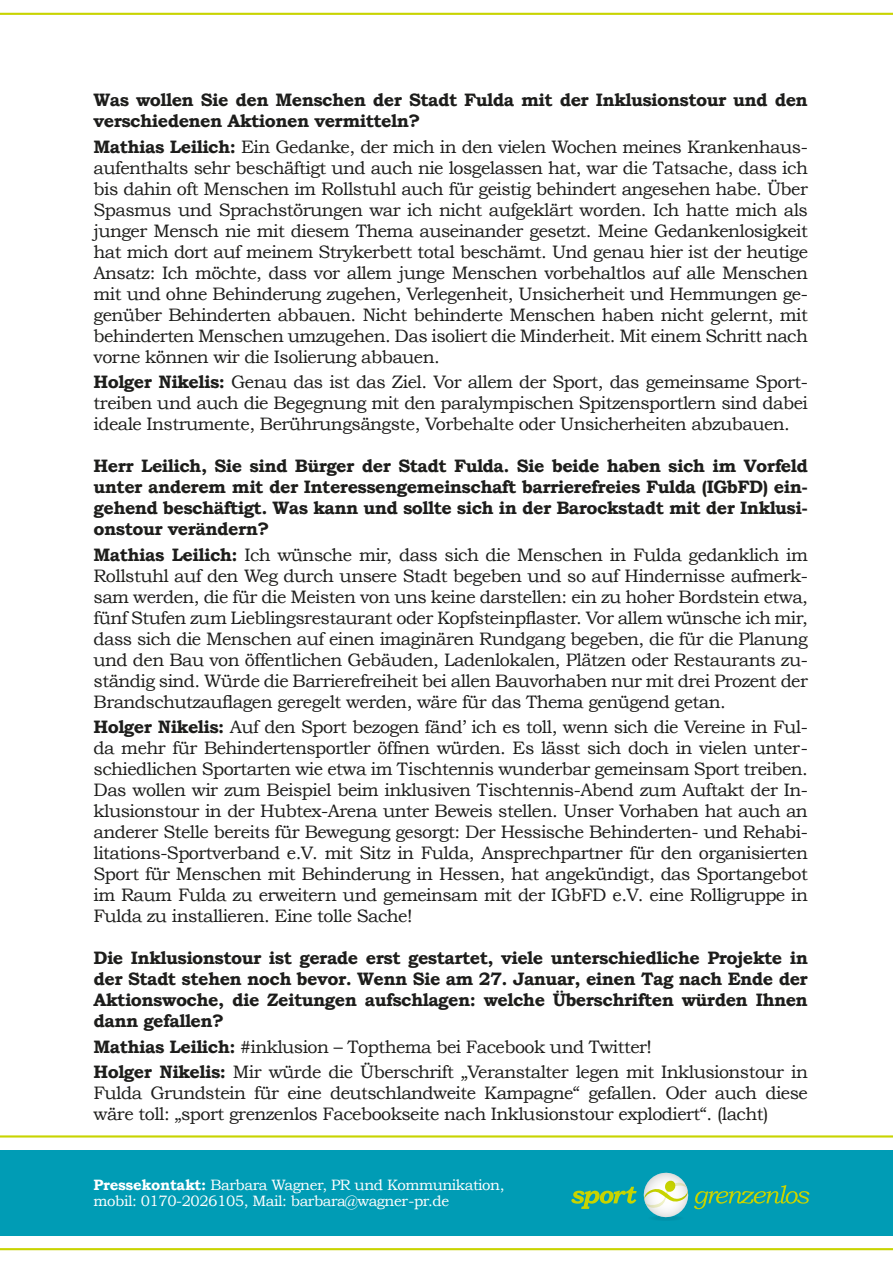
<style>
.page{position:relative;width:893px;height:1263px;background:#fff}
.page>*{position:absolute;margin:0;border:0;box-sizing:border-box;transform-origin:0 0}
.t1{font:18px/21px "Bookman Old Style";letter-spacing:-.03em;color:#1d1d1b;text-align:justify}
.t2{font:700 18px/21px "Bookman Old Style";letter-spacing:-.03em;color:#1d1d1b;text-align:justify}
.t3{font:15px/16.5px "Bookman Old Style";letter-spacing:-.03em;color:#fff}
.s1{font-weight:700}
</style>
<div class="page">
<div style="left:0;top:1150px;width:893px;height:85px;background:#009cb5"></div>
<hr style="left:0;top:13px;width:893px;height:2px;background:#c8d400">
<hr style="left:0;top:1248px;width:893px;height:2px;background:#c8d400">
<div style="left:648px;top:1215px;width:36px;height:6px;background:#0091a9;border-radius:50%"></div>
<svg style="left:571px;top:1172px;width:238px;height:46px"></svg>
<hr style="left:0;top:1135px;width:893px;height:2px;background:#c8d400">
<p class="t2" style="left:94px;top:90px;width:716px">Was wollen Sie den Menschen der Stadt Fulda mit der Inklusionstour und den verschiedenen Aktionen vermitteln?</p>
<p class="t1" style="left:94px;top:136px;width:716px"><span class="s1">Mathias Leilich:</span> Ein Gedanke, der mich in den vielen Wochen meines Krankenhaus&shy;aufenthalts sehr beschäftigt und auch nie losgelassen hat, war die Tatsache, dass ich bis dahin oft Menschen im Rollstuhl auch für geistig behindert angesehen habe. Über Spasmus und Sprachstörungen war ich nicht aufgeklärt worden. Ich hatte mich als junger Mensch nie mit diesem Thema auseinander gesetzt. Meine Gedankenlosigkeit hat mich dort auf meinem Strykerbett total beschämt. Und genau hier ist der heutige Ansatz: Ich möchte, dass vor allem junge Menschen vorbehaltlos auf alle Menschen mit und ohne Behinderung zugehen, Verlegenheit, Unsicherheit und Hemmungen ge&shy;genüber Behinderten abbauen. Nicht behinderte Menschen haben nicht gelernt, mit behinderten Menschen umzugehen. Das isoliert die Minderheit. Mit einem Schritt nach vorne können wir die Isolierung abbauen.</p>
<p class="t1" style="left:94px;top:371px;width:716px"><span class="s1">Holger Nikelis:</span> Genau das ist das Ziel. Vor allem der Sport, das gemeinsame Sport&shy;treiben und auch die Begegnung mit den paralympischen Spitzensportlern sind dabei ideale Instrumente, Berührungsängste, Vorbehalte oder Unsicherheiten abzubauen.</p>
<p class="t2" style="left:94px;top:455px;width:716px">Herr Leilich, Sie sind Bürger der Stadt Fulda. Sie beide haben sich im Vorfeld unter anderem mit der Interessengemeinschaft barrierefreies Fulda (IGbFD) ein&shy;gehend beschäftigt. Was kann und sollte sich in der Barockstadt mit der Inklusi&shy;onstour verändern?</p>
<p class="t1" style="left:94px;top:544px;width:716px"><span class="s1">Mathias Leilich:</span> Ich wünsche mir, dass sich die Menschen in Fulda gedanklich im Rollstuhl auf den Weg durch unsere Stadt begeben und so auf Hindernisse aufmerk&shy;sam werden, die für die Meisten von uns keine darstellen: ein zu hoher Bordstein etwa, fünf Stufen zum Lieblingsrestaurant oder Kopfsteinpflaster. Vor allem wünsche ich mir, dass sich die Menschen auf einen imaginären Rundgang begeben, die für die Planung und den Bau von öffentlichen Gebäuden, Ladenlokalen, Plätzen oder Restaurants zu&shy;ständig sind. Würde die Barrierefreiheit bei allen Bauvorhaben nur mit drei Prozent der Brandschutzauflagen geregelt werden, wäre für das Thema genügend getan.</p>
<p class="t1" style="left:94px;top:716px;width:716px"><span class="s1">Holger Nikelis:</span> Auf den Sport bezogen fänd’ ich es toll, wenn sich die Vereine in Ful&shy;da mehr für Behindertensportler öffnen würden. Es lässt sich doch in vielen unter&shy;schiedlichen Sportarten wie etwa im Tischtennis wunderbar gemeinsam Sport treiben.<br>Das wollen wir zum Beispiel beim inklusiven Tischtennis-Abend zum Auftakt der In&shy;klusionstour in der Hubtex-Arena unter Beweis stellen. Unser Vorhaben hat auch an anderer Stelle bereits für Bewegung gesorgt: Der Hessische Behinderten- und Rehabi&shy;litations-Sportverband e.V. mit Sitz in Fulda, Ansprechpartner für den organisierten Sport für Menschen mit Behinderung in Hessen, hat angekündigt, das Sportangebot im Raum Fulda zu erweitern und gemeinsam mit der IGbFD e.V. eine Rolligruppe in Fulda zu installieren. Eine tolle Sache!</p>
<p class="t2" style="left:94px;top:947px;width:716px">Die Inklusionstour ist gerade erst gestartet, viele unterschiedliche Projekte in der Stadt stehen noch bevor. Wenn Sie am 27. Januar, einen Tag nach Ende der Aktionswoche, die Zeitungen aufschlagen: welche Überschriften würden Ihnen dann gefallen?</p>
<p class="t1" style="left:94px;top:1034px;width:716px;line-height:25.2px"><span class="s1">Mathias Leilich:</span> #inklusion – Topthema bei Facebook und Twitter!<br><span class="s1">Holger Nikelis:</span> Mir würde die Überschrift „Veranstalter legen mit Inklusionstour in</p>
<p class="t1" style="left:94px;top:1082px;width:716px">Fulda Grundstein für eine deutschlandweite Kampagne“ gefallen. Oder auch diese wäre toll: „sport grenzenlos Facebookseite nach Inklusionstour explodiert“. (lacht)</p>
<p class="t3" style="left:94px;top:1176px;width:412px"><span class="s1">Pressekontakt:</span> Barbara Wagner, PR und Kommunikation, mobil: 0170-2026105, Mail: barbara@wagner-pr.de</p>
</div>
